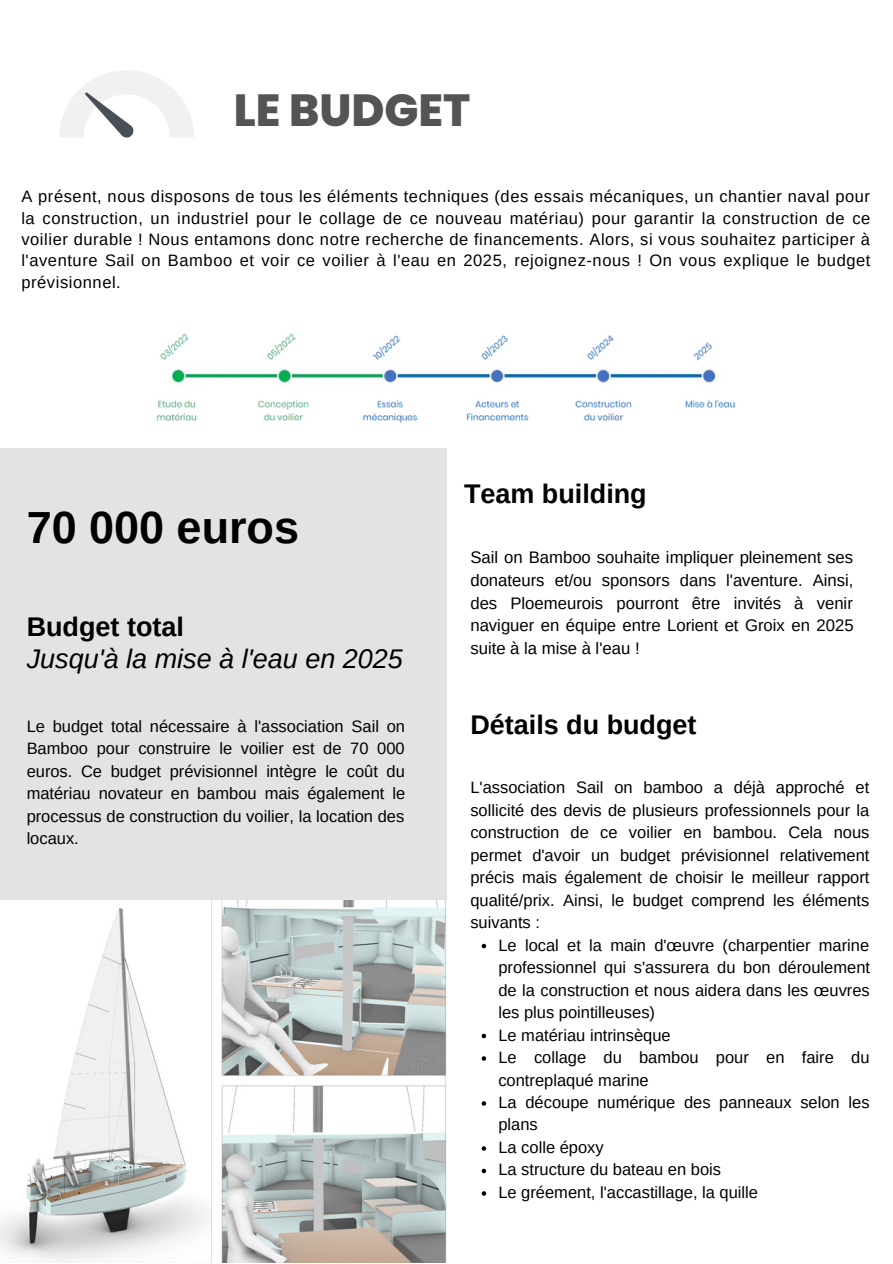
<style>
.page{position:relative;width:893px;height:1264px;background:#fff}
.page>*{position:absolute;margin:0;border:0;box-sizing:border-box;transform-origin:0 0}
.t1{font:700 45px "Arimo";color:#000}
.t2{font:800 45px "Poppins";color:#545454}
.t3{font:700 27px "Arimo";color:#000}
.t4{font:italic 27px "Arimo";color:#000}
.t5{font:16.65px/22.8px "Arimo";color:#000;text-align:justify}
.t6{font:16.5px/22.5px "Arimo";color:#000;text-align:justify}
</style>
<div class="page">
<div style="left:0;top:448px;width:446px;height:464px;background:#e4e3e2"></div>
<svg style="left:59px;top:70px;width:135px;height:67px"></svg>
<img style="left:0;top:900px;width:447px;height:362px">
<img style="left:156px;top:333px;width:579px;height:90px">
<svg style="left:481px;top:943px;width:5px;height:5px"></svg>
<svg style="left:481px;top:1033px;width:5px;height:5px"></svg>
<svg style="left:481px;top:1056px;width:5px;height:4px"></svg>
<svg style="left:481px;top:1101px;width:5px;height:4px"></svg>
<svg style="left:481px;top:1146px;width:5px;height:4px"></svg>
<svg style="left:481px;top:1168px;width:5px;height:5px"></svg>
<svg style="left:481px;top:1191px;width:5px;height:4px"></svg>
<h1 class="t2" style="left:234px;top:79px;width:238px">LE BUDGET</h1>
<p class="t6" style="left:21px;top:186px;width:850px;line-height:21.3px">A présent, nous disposons de tous les éléments techniques (des essais mécaniques, un chantier naval pour la construction, un industriel pour le collage de ce nouveau matériau) pour garantir la construction de ce voilier durable ! Nous entamons donc notre recherche de financements. Alors, si vous souhaitez participer à l'aventure Sail on Bamboo et voir ce voilier à l'eau en 2025, rejoignez-nous ! On vous explique le budget prévisionnel.</p>
<h1 class="t1" style="left:27px;top:502px;width:274px">70 000 euros</h1>
<h2 class="t3" style="left:27px;top:611px;width:159px">Budget total</h2>
<h2 class="t4" style="left:27px;top:643px;width:377px">Jusqu'à la mise à l'eau en 2025</h2>
<p class="t6" style="left:27px;top:714px;width:380px">Le budget total nécessaire à l'association Sail on Bamboo pour construire le voilier est de 70 000 euros. Ce budget prévisionnel intègre le coût du matériau novateur en bambou mais également le processus de construction du voilier, la location des locaux.</p>
<h2 class="t3" style="left:464px;top:478px;width:184px">Team building</h2>
<p class="t5" style="left:470px;top:546px;width:385px">Sail on Bamboo souhaite impliquer pleinement ses donateurs et/ou sponsors dans l'aventure. Ainsi, des Ploemeurois pourront être invités à venir naviguer en équipe entre Lorient et Groix en 2025 suite à la mise à l'eau !</p>
<h2 class="t3" style="left:470px;top:710px;width:228px">Détails du budget</h2>
<p class="t6" style="left:470px;top:776px;width:400px">L'association Sail on bamboo a déjà approché et sollicité des devis de plusieurs professionnels pour la construction de ce voilier en bambou. Cela nous permet d'avoir un budget prévisionnel relativement précis mais également de choisir le meilleur rapport qualité/prix. Ainsi, le budget comprend les éléments suivants :</p>
<p class="t6" style="left:498px;top:933px;width:373px;text-align:left">Le local et la main d'œuvre (charpentier marine professionnel qui s'assurera du bon déroulement de la construction et nous aidera dans les œuvres les plus pointilleuses)<br>Le matériau intrinsèque<br>Le collage du bambou pour en faire du contreplaqué marine<br>La découpe numérique des panneaux selon les plans<br>La colle époxy<br>La structure du bateau en bois<br>Le gréement, l'accastillage, la quille</p>
</div>
